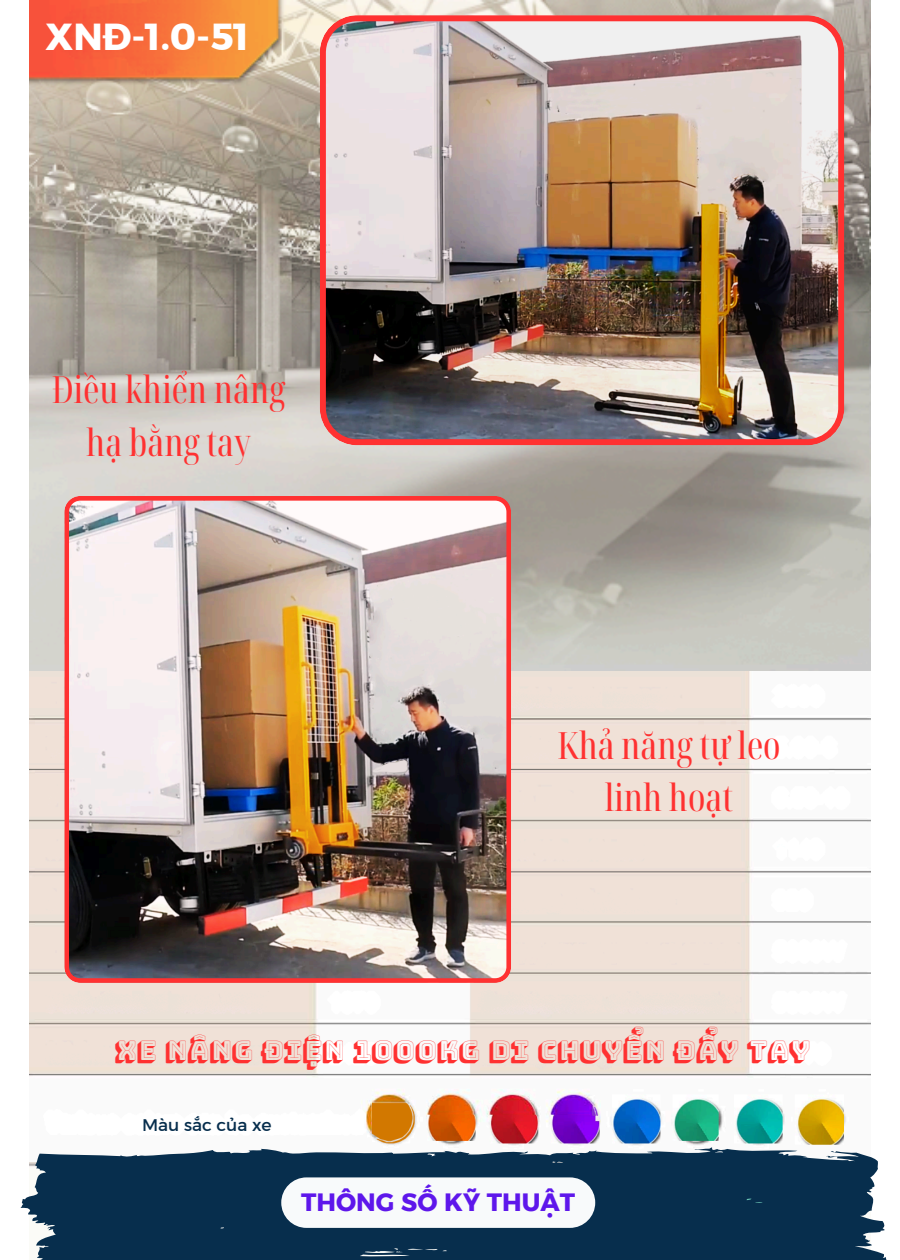
<style>
.page{position:relative;width:900px;height:1260px;background:#fff}
.page>*{position:absolute;margin:0;border:0;box-sizing:border-box;transform-origin:0 0}
.t1{font:extra-condensed 37.5px/52.5px "Noto Serif Display";color:#ff3131;text-align:center}
.t2{font:37.5px "Kief Montaser Bold";color:#fff}
.t3{font:26.25px "Bungee Shade";color:#ff3131}
.t4{font:25px "Kief Montaser Bold";color:#5e17eb}
.t5{font:17.19px "Kief Montaser Regular";color:#072e4d}
</style>
<div class="page">
<img style="left:29px;top:0;width:841px;height:671px">
<img style="left:29px;top:671px;width:841px;height:475px">
<svg style="left:20px;top:1147px;width:867px;height:113px;background:#21445f"></svg>
<img style="left:320px;top:15px;width:524px;height:430px">
<img style="left:64px;top:496px;width:447px;height:487px">
<div style="left:281px;top:1177px;width:314px;height:51px;background:#f8fafb;border-radius:25px"></div>
<p class="t2" style="left:46px;top:14px;width:205px">XNĐ-1.0-51</p>
<h4 class="t1" style="left:52px;top:363px;width:235px">Điều khiển nâng hạ bằng tay</h4>
<p class="t1" style="left:557px;top:718px;width:225px">Khả năng tự leo linh hoạt</p>
<p class="t3" style="left:115px;top:1037px;width:697px">XE NÂNG ĐIỆN 1000KG DI CHUYỂN ĐẨY TAY</p>
<p class="t5" style="left:142px;top:1115px;width:131px">Màu sắc của xe</p>
<h2 class="t4" style="left:301px;top:1187px;width:275px">THÔNG SỐ KỸ THUẬT</h2>
</div>
